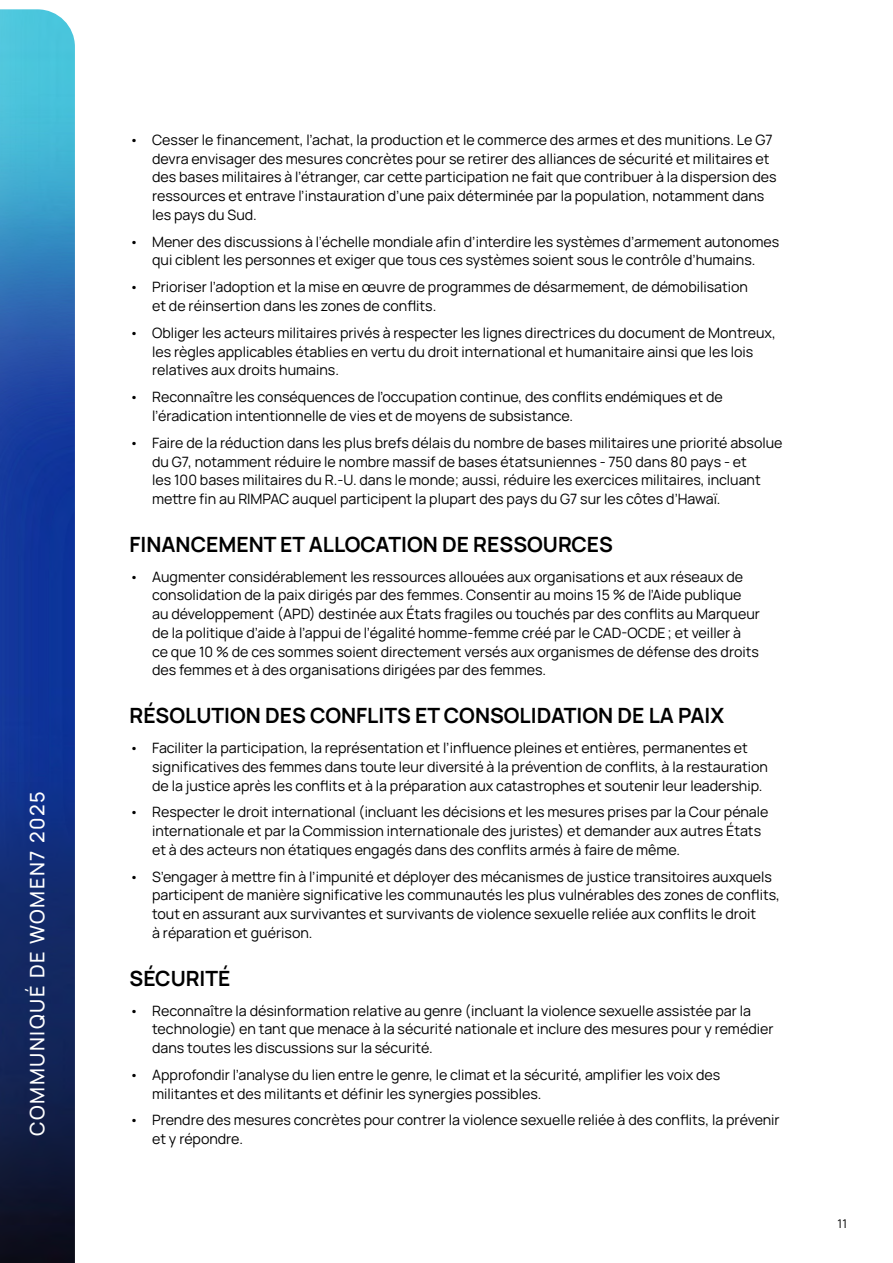
<style>
.page{position:relative;width:893px;height:1263px;background:#fff}
.page>*{position:absolute;margin:0;border:0;box-sizing:border-box;transform-origin:0 0}
.t1{font:700 21px "Manrope";color:#000}
.t2{font:500 19.95px "Manrope";letter-spacing:.08em;color:#fff}
.t3{font:14.25px/18.8px "Manrope";color:#000}
.t4{font:12px "Manrope";color:#000}
</style>
<div class="page">
<img style="left:0;top:9px;width:75px;height:1254px">
<h2 class="t2" style="left:22px;top:1136px;width:347px;rotate:-90deg">COMMUNIQUÉ DE WOMEN7 2025</h2>
<p class="t3" style="left:152px;top:129px;width:626px;text-indent:-23px">• Cesser le financement, l’achat, la production et le commerce des armes et des munitions. Le G7 devra envisager des mesures concrètes pour se retirer des alliances de sécurité et militaires et des bases militaires à l’étranger, car cette participation ne fait que contribuer à la dispersion des ressources et entrave l’instauration d’une paix déterminée par la population, notamment dans les pays du Sud.</p>
<p class="t3" style="left:130px;top:231px;width:651px;text-align:center">• Mener des discussions à l’échelle mondiale afin d’interdire les systèmes d’armement autonomes qui ciblent les personnes et exiger que tous ces systèmes soient sous le contrôle d’humains.</p>
<p class="t3" style="left:152px;top:277px;width:597px;text-indent:-23px">• Prioriser l’adoption et la mise en œuvre de programmes de désarmement, de démobilisation et de réinsertion dans les zones de conflits.</p>
<p class="t3" style="left:152px;top:322px;width:625px;text-indent:-23px">• Obliger les acteurs militaires privés à respecter les lignes directrices du document de Montreux, les règles applicables établies en vertu du droit international et humanitaire ainsi que les lois relatives aux droits humains.</p>
<p class="t3" style="left:152px;top:387px;width:572px;text-indent:-23px">• Reconnaître les conséquences de l’occupation continue, des conflits endémiques et de l’éradication intentionnelle de vies et de moyens de subsistance.</p>
<p class="t3" style="left:152px;top:432px;width:632px;text-indent:-23px">• Faire de la réduction dans les plus brefs délais du nombre de bases militaires une priorité absolue du G7, notamment réduire le nombre massif de bases étatsuniennes - 750 dans 80 pays - et<br>les 100 bases militaires du R.-U. dans le monde; aussi, réduire les exercices militaires, incluant mettre fin au RIMPAC auquel participent la plupart des pays du G7 sur les côtes d’Hawaï.</p>
<h1 class="t1" style="left:130px;top:527px;width:485px">FINANCEMENT ET ALLOCATION DE RESSOURCES</h1>
<p class="t3" style="left:152px;top:566px;width:609px;text-indent:-23px">• Augmenter considérablement les ressources allouées aux organisations et aux réseaux de consolidation de la paix dirigés par des femmes. Consentir au moins 15 % de l’Aide publique au développement (APD) destinée aux États fragiles ou touchés par des conflits au Marqueur de la politique d’aide à l’appui de l’égalité homme-femme créé par le CAD-OCDE; et veiller à ce que 10 % de ces sommes soient directement versés aux organismes de défense des droits des femmes et à des organisations dirigées par des femmes.</p>
<h1 class="t1" style="left:130px;top:698px;width:596px">RÉSOLUTION DES CONFLITS ET CONSOLIDATION DE LA PAIX</h1>
<p class="t3" style="left:152px;top:737px;width:617px;text-indent:-23px">• Faciliter la participation, la représentation et l’influence pleines et entières, permanentes et significatives des femmes dans toute leur diversité à la prévention de conflits, à la restauration de la justice après les conflits et à la préparation aux catastrophes et soutenir leur leadership.</p>
<p class="t3" style="left:152px;top:802px;width:618px;text-indent:-23px">• Respecter le droit international (incluant les décisions et les mesures prises par la Cour pénale internationale et par la Commission internationale des juristes) et demander aux autres États et à des acteurs non étatiques engagés dans des conflits armés à faire de même.</p>
<p class="t3" style="left:152px;top:866px;width:629px;text-indent:-23px">• S’engager à mettre fin à l’impunité et déployer des mécanismes de justice transitoires auxquels participent de manière significative les communautés les plus vulnérables des zones de conflits, tout en assurant aux survivantes et survivants de violence sexuelle reliée aux conflits le droit<br>à réparation et guérison.</p>
<h1 class="t1" style="left:130px;top:961px;width:102px">SÉCURITÉ</h1>
<p class="t3" style="left:152px;top:1000px;width:623px;text-indent:-23px">• Reconnaître la désinformation relative au genre (incluant la violence sexuelle assistée par la technologie) en tant que menace à la sécurité nationale et inclure des mesures pour y remédier dans toutes les discussions sur la sécurité.</p>
<p class="t3" style="left:152px;top:1064px;width:570px;text-indent:-23px">• Approfondir l’analyse du lien entre le genre, le climat et la sécurité, amplifier les voix des militantes et des militants et définir les synergies possibles.</p>
<p class="t3" style="left:152px;top:1110px;width:629px;text-indent:-23px">• Prendre des mesures concrètes pour contrer la violence sexuelle reliée à des conflits, la prévenir et y répondre.</p>
<p class="t4" style="left:838px;top:1214px;width:11px">11</p>
</div>
